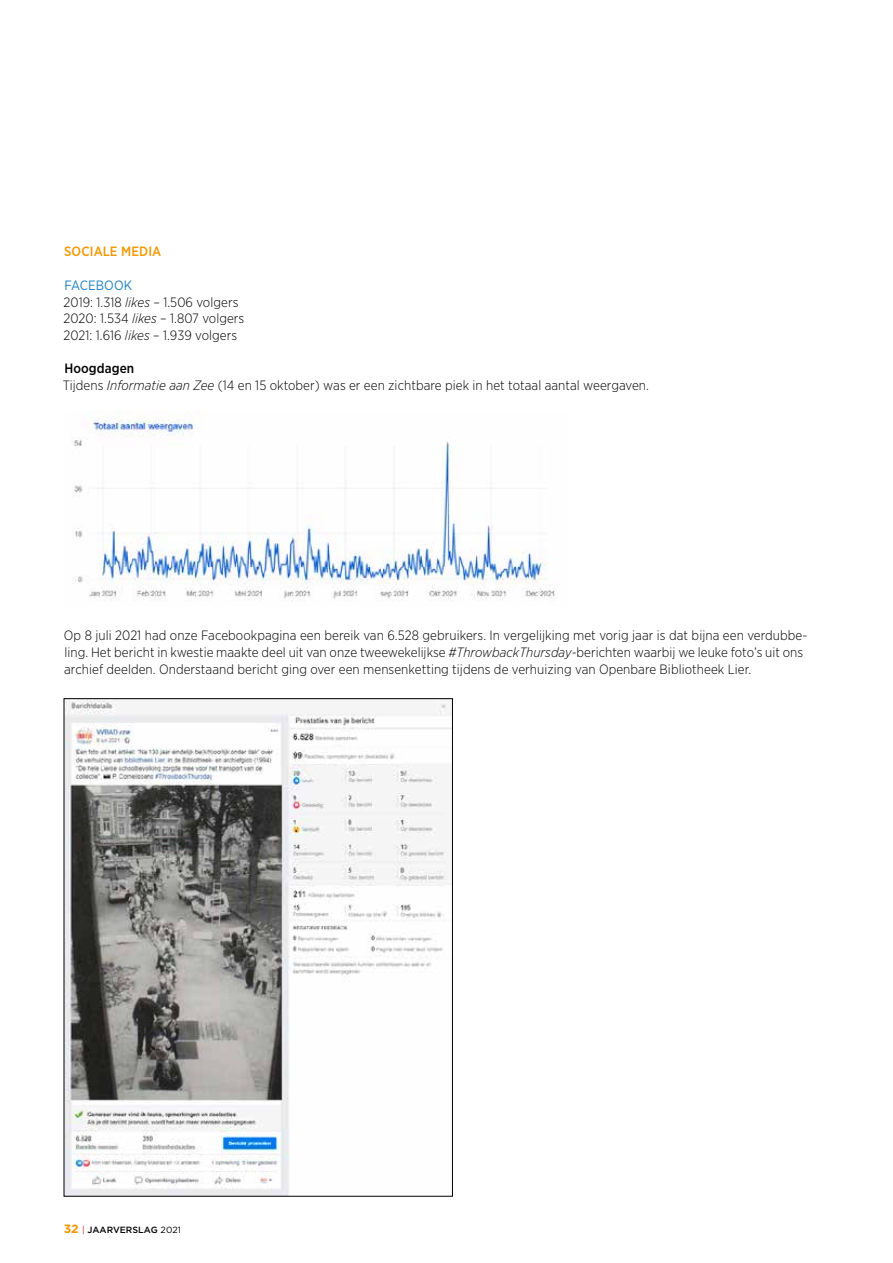
<style>
.page{position:relative;width:893px;height:1263px;background:#fff}
.page>*{position:absolute;margin:0;border:0;box-sizing:border-box;transform-origin:0 0}
.t1{font:300 13.5px/16.6px "Gotham Narrow";letter-spacing:.005em;color:#000}
.t2{font:500 13.5px "Gotham Narrow";letter-spacing:.005em;color:#f39800}
.t3{font:500 9px "Gotham";letter-spacing:.005em;color:#000}
.s1{font-weight:400;color:#1f82c1}
.s2{font-style:italic}
.s3{font-weight:500}
.s4{font-weight:700;font-size:12px;color:#f39800}
.s5{font-weight:400;color:#bd2c16}
.s6{font-weight:400}
</style>
<div class="page">
<img style="left:72px;top:411px;width:484px;height:191px">
<img style="left:66px;top:700px;width:385px;height:494px">
<p class="t2" style="left:64px;top:243px;width:99px">SOCIALE MEDIA</p>
<p class="t1" style="left:64px;top:276px;width:182px"><span class="s1">FACEBOOK<br></span>2019: 1.318 <span class="s2">likes</span> – 1.506 volgers<br>2020: 1.534 <span class="s2">likes</span> – 1.807 volgers<br>2021: 1.616 <span class="s2">likes</span> – 1.939 volgers</p>
<p class="t1" style="left:63px;top:360px;width:588px"><span class="s3">Hoogdagen<br></span>Tijdens <span class="s2">Informatie aan Zee</span> (14 en 15 oktober) was er een zichtbare piek in het totaal aantal weergaven.</p>
<p class="t1" style="left:64px;top:627px;width:745px">Op 8 juli 2021 had onze Facebookpagina een bereik van 6.528 gebruikers. In vergelijking met vorig jaar is dat bijna een verdubbe&shy;ling. Het bericht in kwestie maakte deel uit van onze tweewekelijkse <span class="s2">#ThrowbackThursday</span>-berichten waarbij we leuke foto’s uit ons archief deelden. Onderstaand bericht ging over een mensenketting tijdens de verhuizing van Openbare Bibliotheek Lier.</p>
<p class="t3" style="left:64px;top:1224px;width:119px"><span class="s4">32</span> <span class="s5">|</span> JAARVERSLAG <span class="s6">2021</span></p>
</div>
